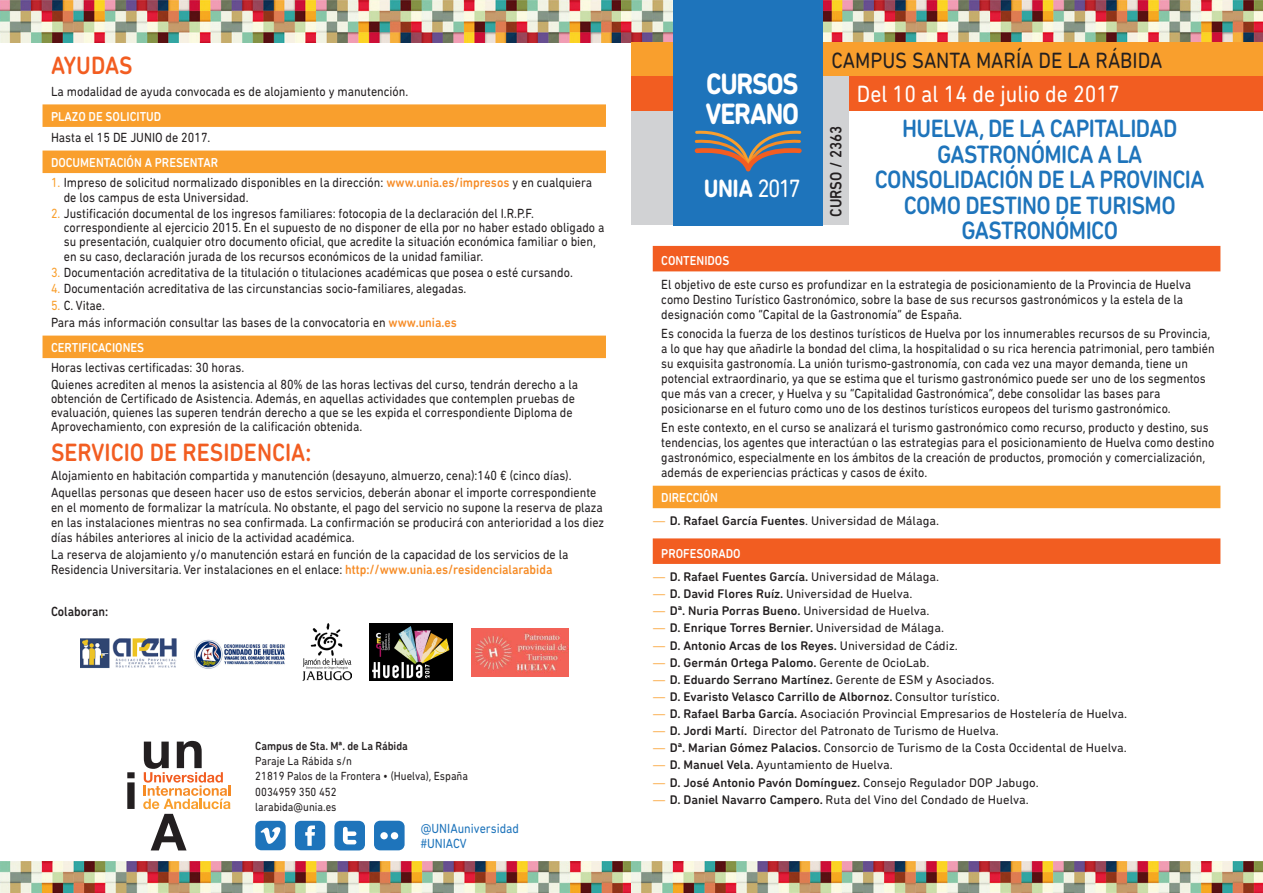
<style>
.page{position:relative;width:1263px;height:893px;background:#fff}
.page>*{position:absolute;margin:0;border:0;box-sizing:border-box;transform-origin:0 0}
.t1{font:700 30px/29.7px "DIN Next Rounded LT Pro";letter-spacing:-.05em;color:#fff;scale:.9 1}
.t2{font:500 25.5px/25.5px "DIN Next Rounded LT Pro";letter-spacing:-.025em;color:#1e74bb;text-align:center;scale:.9 1}
.t3{font:500 25.5px "DIN Next Rounded LT Pro";color:#f25d21;scale:.9 1}
.t4{font:700 25.5px "DIN Next Rounded LT Pro";color:#fff;scale:.9 1}
.t5{font:24px "DIN Next Rounded LT Pro";color:#fff;scale:.9 1}
.t6{font:22.5px "DIN Next Rounded LT Pro";color:#231f20;scale:.9 1}
.t7{font:500 16.5px "DIN Next Rounded LT Pro";color:#231f20;scale:.9 1}
.t8{font:13.5px/15px "DIN Next Rounded LT Pro";color:#231f20;scale:.9 1}
.t9{font:13.5px/15px "DIN Next Rounded LT Pro";color:#1e74bb;scale:.9 1}
.t10{font:500 13.5px "DIN Next Rounded LT Pro";color:#231f20;scale:.9 1}
.t11{font:500 13.2px "DIN Next Rounded LT Pro";color:#fff;scale:.9 1}
.t12{font:500 12.75px "DIN Next Rounded LT Pro";color:#231f20}
.t13{font:12.75px "DIN Next Rounded LT Pro";color:#231f20}
.t14{font:12px/15.3px "DIN Next Rounded LT Pro";color:#231f20;scale:.9 1}
.t15{font:500 12px "DIN Next Rounded LT Pro";color:#231f20;scale:.9 1}
.s1{color:#f99f2d}
.s2{font-weight:500;color:#f68b25}
.s3{font-weight:400}
.s4{font-family:"Myriad Pro";font-weight:400;color:#f99f2d}
.s5{font-family:"Myriad Pro";color:#f99f2d}
.s6{font-weight:500}
</style>
<div class="page">
<div style="left:631px;top:111px;width:43px;height:114px;background:#d1d2d4"></div>
<img style="left:0;top:0;width:621px;height:42px">
<img style="left:0;top:861px;width:1263px;height:32px">
<img style="left:621px;top:0;width:642px;height:42px">
<div style="left:631px;top:42px;width:632px;height:35px;background:#f99f2d"></div>
<div style="left:631px;top:77px;width:632px;height:34px;background:#f25d21"></div>
<div style="left:673px;top:0;width:150px;height:225px;background:#1e74bb"></div>
<svg style="left:695px;top:130px;width:107px;height:41px"></svg>
<div style="left:823px;top:77px;width:25px;height:148px;background:#d1d2d4"></div>
<svg style="left:374px;top:821px;width:31px;height:29px"></svg>
<svg style="left:334px;top:821px;width:31px;height:29px"></svg>
<svg style="left:295px;top:821px;width:30px;height:29px"></svg>
<svg style="left:255px;top:821px;width:31px;height:29px"></svg>
<svg style="left:127px;top:772px;width:8px;height:37px"></svg>
<svg style="left:143px;top:741px;width:87px;height:109px"></svg>
<div style="left:653px;top:246px;width:567px;height:25px;background:#f25d21"></div>
<div style="left:653px;top:486px;width:567px;height:22px;background:#f99f2d"></div>
<div style="left:653px;top:538px;width:567px;height:26px;background:#f25d21"></div>
<img style="left:80px;top:638px;width:97px;height:30px">
<img style="left:194px;top:639px;width:91px;height:30px">
<img style="left:302px;top:624px;width:50px;height:57px">
<img style="left:370px;top:624px;width:82px;height:57px">
<img style="left:472px;top:628px;width:96px;height:48px">
<div style="left:43px;top:104px;width:563px;height:23px;background:#f99f2d"></div>
<div style="left:43px;top:151px;width:563px;height:22px;background:#f99f2d"></div>
<div style="left:43px;top:336px;width:563px;height:22px;background:#f99f2d"></div>
<h2 class="t3" style="left:51px;top:51px;width:92px">AYUDAS</h2>
<p class="t8" style="left:51px;top:84px;width:399px">La modalidad de ayuda convocada es de alojamiento y manutención.</p>
<p class="t11" style="left:51px;top:108px;width:124px">PLAZO DE SOLICITUD</p>
<p class="t8" style="left:51px;top:130px;width:179px">Hasta el 15 DE JUNIO de 2017.</p>
<p class="t11" style="left:51px;top:155px;width:187px">DOCUMENTACIÓN A PRESENTAR</p>
<p class="t8" style="left:64px;top:175px;width:589px;line-height:14.2px;text-indent:-13px"><span class="s1">1.</span> Impreso de solicitud normalizado disponibles en la dirección: <span class="s2">www.unia.es/impresos</span> y en cualquiera de los campus de esta Universidad.</p>
<p class="t8" style="left:64px;top:206px;width:602px;line-height:14.2px;text-indent:-13px"><span class="s1">2.</span> Justificación documental de los ingresos familiares: fotocopia de la declaración del I.R.P.F. correspondiente al ejercicio 2015. En el supuesto de no disponer de ella por no haber estado obligado a su presentación, cualquier otro documento oficial, que acredite la situación económica familiar o bien, en su caso, declaración jurada de los recursos económicos de la unidad familiar.</p>
<p class="t8" style="left:51px;top:265px;width:581px"><span class="s1">3.</span> Documentación acreditativa de la titulación o titulaciones académicas que posea o esté cursando.</p>
<p class="t8" style="left:51px;top:281px;width:463px"><span class="s1">4.</span> Documentación acreditativa de las circunstancias socio-familiares, alegadas.</p>
<p class="t8" style="left:51px;top:297px;width:452px;line-height:17.1px"><span class="s1">5.</span> C. Vitae.<br>Para más información consultar las bases de la convocatoria en <span class="s2">www.unia.es</span></p>
<p class="t11" style="left:51px;top:340px;width:105px">CERTIFICACIONES</p>
<p class="t8" style="left:51px;top:359px;width:587px;line-height:16.4px">Horas lectivas certificadas: 30 horas.<br>Quienes acrediten al menos la asistencia al 80% de las horas lectivas del curso, tendrán derecho a la</p>
<p class="t8" style="left:51px;top:391px;width:584px;line-height:14.2px">obtención de Certificado de Asistencia. Además, en aquellas actividades que contemplen pruebas de evaluación, quienes las superen tendrán derecho a que se les expida el correspondiente Diploma de<br>Aprovechamiento, con expresión de la calificación obtenida.</p>
<h2 class="t3" style="left:51px;top:437px;width:291px">SERVICIO DE RESIDENCIA:</h2>
<p class="t8" style="left:51px;top:467px;width:607px;line-height:17.1px">Alojamiento en habitación compartida y manutención (desayuno, almuerzo, cena):140 € (cinco días).<br>Aquellas personas que deseen hacer uso de estos servicios, deberán abonar el importe correspondiente</p>
<p class="t8" style="left:51px;top:500px;width:616px;text-align:justify">en el momento de formalizar la matrícula. No obstante, el pago del servicio no supone la reserva de plaza en las instalaciones mientras no sea confirmada. La confirmación se producirá con anterioridad a los diez días hábiles anteriores al inicio de la actividad académica.</p>
<p class="t8" style="left:51px;top:547px;width:576px">La reserva de alojamiento y/o manutención estará en función de la capacidad de los servicios de la<br>Residencia Universitaria. Ver instalaciones en el enlace: <span class="s2">http://www.unia.es/residencialarabida</span></p>
<p class="t10" style="left:51px;top:604px;width:65px">Colaboran:</p>
<p class="t15" style="left:255px;top:739px;width:171px">Campus de Sta. Mª. de La Rábida</p>
<p class="t14" style="left:255px;top:753px;width:238px">Paraje La Rábida s/n<br>21819 Palos de la Frontera • (Huelva), España<br>0034959 350 452<br>larabida@unia.es</p>
<p class="t9" style="left:421px;top:821px;width:111px">@UNIAuniversidad #UNIACV</p>
<h1 class="t1" style="left:706px;top:69px;width:105px">CURSOS<br>VERANO</h1>
<h2 class="t4" style="left:704px;top:173px;width:109px">UNIA <span class="s3">2017</span></h2>
<h3 class="t6" style="left:831px;top:47px;width:369px">CAMPUS SANTA MARÍA DE LA RÁBIDA</h3>
<p class="t7" style="left:826px;top:217px;width:103px;rotate:-90deg">CURSO / 2363</p>
<h3 class="t5" style="left:857px;top:80px;width:294px">Del 10 al 14 de julio de 2017</h3>
<h2 class="t2" style="left:875px;top:115px;width:368px">HUELVA, DE LA CAPITALIDAD<br>GASTRONÓMICA A LA<br>CONSOLIDACIÓN DE LA PROVINCIA<br>COMO DESTINO DE TURISMO<br>GASTRONÓMICO</h2>
<p class="t11" style="left:661px;top:253px;width:77px">CONTENIDOS</p>
<p class="t8" style="left:661px;top:276px;width:590px">El objetivo de este curso es profundizar en la estrategia de posicionamiento de la Provincia de Huelva como Destino Turístico Gastronómico, sobre la base de sus recursos gastronómicos y la estela de la designación como “Capital de la Gastronomía” de España.</p>
<p class="t8" style="left:661px;top:326px;width:616px">Es conocida la fuerza de los destinos turísticos de Huelva por los innumerables recursos de su Provincia, a lo que hay que añadirle la bondad del clima, la hospitalidad o su rica herencia patrimonial, pero también su exquisita gastronomía. La unión turismo-gastronomía, con cada vez una mayor demanda, tiene un potencial extraordinario, ya que se estima que el turismo gastronómico puede ser uno de los segmentos que más van a crecer, y Huelva y su “Capitalidad Gastronómica”, debe consolidar las bases para posicionarse en el futuro como uno de los destinos turísticos europeos del turismo gastronómico.</p>
<p class="t8" style="left:661px;top:420px;width:616px">En este contexto, en el curso se analizará el turismo gastronómico como recurso, producto y destino, sus tendencias, los agentes que interactúan o las estrategias para el posicionamiento de Huelva como destino gastronómico, especialmente en los ámbitos de la creación de productos, promoción y comercialización, además de experiencias prácticas y casos de éxito.</p>
<p class="t11" style="left:661px;top:490px;width:64px">DIRECCIÓN</p>
<p class="t12" style="left:653px;top:513px;width:288px"><span class="s4">—</span> D. Rafael García Fuentes<span class="s3">. Universidad de Málaga.</span></p>
<p class="t11" style="left:661px;top:545px;width:90px">PROFESORADO</p>
<p class="t12" style="left:653px;top:569px;width:288px"><span class="s4">—</span> D. Rafael Fuentes García. <span class="s3">Universidad de Málaga.</span></p>
<p class="t13" style="left:653px;top:586px;width:261px"><span class="s5">—</span> <span class="s6">D. David Flores Ruíz.</span> Universidad de Huelva.</p>
<p class="t12" style="left:653px;top:604px;width:278px"><span class="s4">—</span> Dª. Nuria Porras Bueno. <span class="s3">Universidad de Huelva.</span></p>
<p class="t12" style="left:653px;top:621px;width:293px"><span class="s4">—</span> D. Enrique Torres Bernier. <span class="s3">Universidad de Málaga.</span></p>
<p class="t12" style="left:653px;top:638px;width:307px"><span class="s4">—</span> D. Antonio Arcas de los Reyes. <span class="s3">Universidad de Cádiz.</span></p>
<p class="t12" style="left:653px;top:655px;width:278px"><span class="s4">—</span> D. Germán Ortega Palomo. <span class="s3">Gerente de OcioLab.</span></p>
<p class="t12" style="left:653px;top:672px;width:343px"><span class="s4">—</span> D. Eduardo Serrano Martínez. <span class="s3">Gerente de ESM y Asociados.</span></p>
<p class="t12" style="left:653px;top:689px;width:349px"><span class="s4">—</span> D. Evaristo Velasco Carrillo de Albornoz. <span class="s3">Consultor turístico.</span></p>
<p class="t13" style="left:653px;top:706px;width:476px"><span class="s5">—</span> <span class="s6">D. Rafael Barba García.</span> Asociación Provincial Empresarios de Hostelería de Huelva.</p>
<p class="t13" style="left:653px;top:723px;width:348px"><span class="s5">—</span> <span class="s6">D. Jordi Martí.</span> Director del Patronato de Turismo de Huelva.</p>
<p class="t13" style="left:653px;top:741px;width:476px"><span class="s5">—</span> <span class="s6">Dª. Marian Gómez Palacios.</span> Consorcio de Turismo de la Costa Occidental de Huelva.</p>
<p class="t13" style="left:653px;top:758px;width:241px"><span class="s5">—</span> <span class="s6">D. Manuel Vela.</span> Ayuntamiento de Huelva.</p>
<p class="t12" style="left:653px;top:775px;width:387px"><span class="s4">—</span> D. José Antonio Pavón Domínguez. <span class="s3">Consejo Regulador DOP Jabugo.</span></p>
<p class="t13" style="left:653px;top:792px;width:378px"><span class="s5">—</span> <span class="s6">D. Daniel Navarro Campero.</span> Ruta del Vino del Condado de Huelva.</p>
</div>
